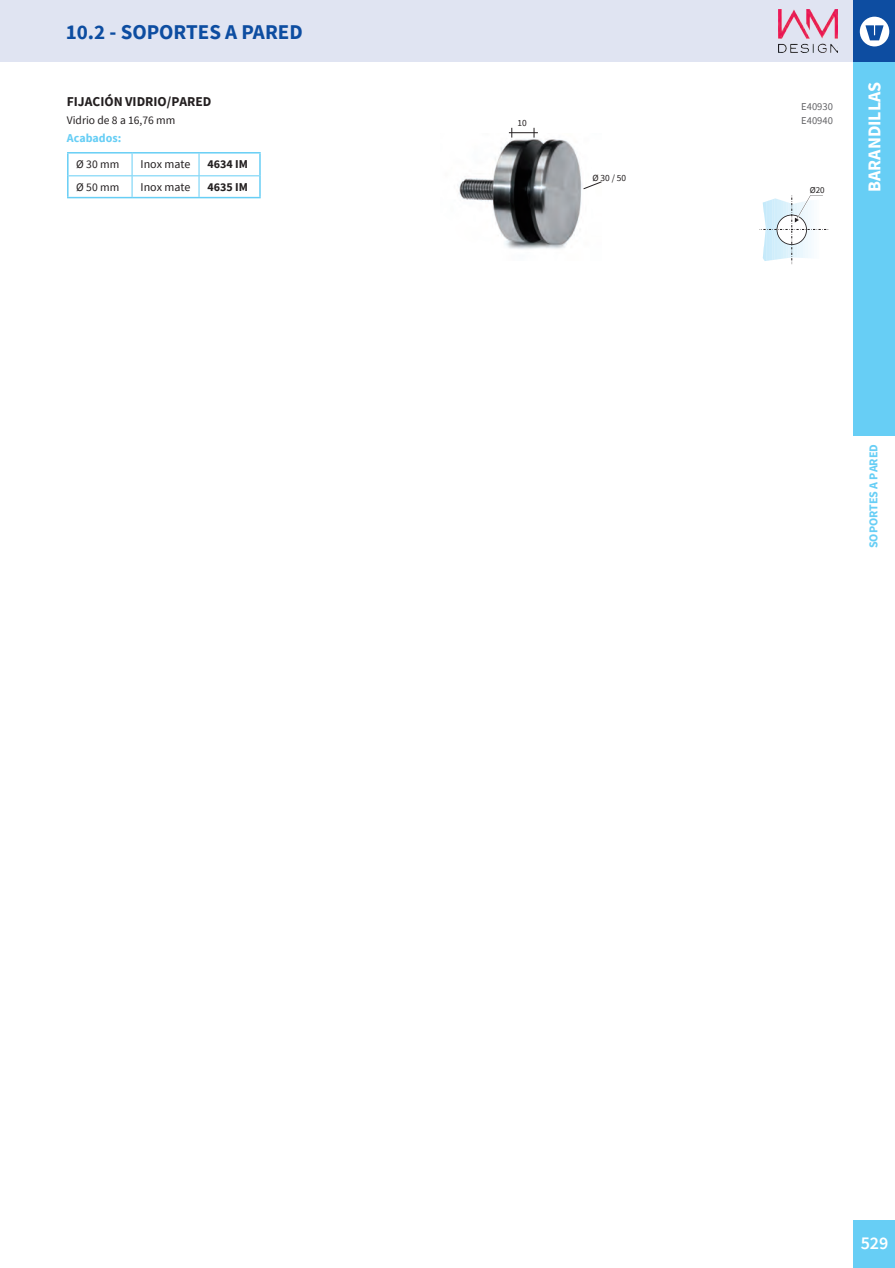
<style>
.page{position:relative;width:895px;height:1268px;background:#fff}
.page>*{position:absolute;margin:0;border:0;box-sizing:border-box;transform-origin:0 0}
.t1{font:700 21px "Source Sans Pro";color:#0d4da1}
.t2{font:700 18px "Source Sans Pro";letter-spacing:-.005em;color:#fff}
.t3{font:600 18px "Source Sans Pro";color:#fff}
.t4{font:700 13.5px "Source Sans Pro";color:#231f20}
.t5{font:700 12px "Source Sans Pro";letter-spacing:-.01em;color:#67cef5}
.t6{font:12px "Source Sans Pro";color:#231f20}
.t7{font:700 12px "Source Sans Pro";color:#231f20}
.t8{font:11.55px "Source Sans Pro";color:#231f20}
.t9{font:10.5px/13.5px "Source Sans Pro";color:#636366}
.t10{font:9.3px "Source Sans Pro";color:#231f20}
.t11{font:9px "Source Sans Pro";color:#231f20}
</style>
<div class="page">
<div style="left:853px;top:0;width:41px;height:435px;background:#67cef5"></div>
<div style="left:853px;top:1219px;width:41px;height:48px;background:#67cef5"></div>
<div style="left:0;top:0;width:853px;height:62px;background:#e0e4f2"></div>
<div style="left:853px;top:0;width:41px;height:62px;background:#0d4da1"></div>
<svg style="left:859px;top:17px;width:30px;height:30px"></svg>
<hr style="left:67px;top:152px;width:65px;height:1px;background:#67cef5">
<hr style="left:132px;top:152px;width:67px;height:1px;background:#67cef5">
<hr style="left:199px;top:152px;width:61px;height:1px;background:#67cef5">
<hr style="left:259px;top:153px;width:2px;height:23px;background:#67cef5">
<svg style="left:67px;top:153px;width:1px;height:44px"></svg>
<hr style="left:259px;top:176px;width:2px;height:21px;background:#67cef5">
<hr style="left:67px;top:197px;width:65px;height:1px;background:#67cef5">
<hr style="left:132px;top:197px;width:67px;height:1px;background:#67cef5">
<hr style="left:199px;top:197px;width:61px;height:1px;background:#67cef5">
<hr style="left:68px;top:175px;width:64px;height:1px;background:#67cef5">
<hr style="left:132px;top:175px;width:67px;height:1px;background:#67cef5">
<svg style="left:132px;top:153px;width:1px;height:44px"></svg>
<hr style="left:199px;top:175px;width:60px;height:1px;background:#67cef5">
<svg style="left:198px;top:153px;width:1px;height:44px"></svg>
<svg style="left:759px;top:195px;width:68px;height:69px"></svg>
<img style="left:458px;top:139px;width:126px;height:110px">
<svg style="left:508px;top:128px;width:29px;height:10px"></svg>
<svg style="left:582px;top:181px;width:19px;height:8px"></svg>
<img style="left:778px;top:10px;width:59px;height:43px">
<h1 class="t1" style="left:66px;top:17px;width:238px">10.2 - SOPORTES A PARED</h1>
<p class="t4" style="left:67px;top:92px;width:146px">FIJACIÓN VIDRIO/PARED</p>
<p class="t8" style="left:67px;top:113px;width:110px">Vidrio de 8 a 16,76 mm</p>
<p class="t5" style="left:67px;top:130px;width:56px">Acabados:</p>
<p class="t8" style="left:76px;top:157px;width:44px">Ø 30 mm</p>
<p class="t6" style="left:140px;top:156px;width:51px">Inox mate</p>
<p class="t7" style="left:207px;top:156px;width:42px">4634 IM</p>
<p class="t8" style="left:76px;top:180px;width:44px">Ø 50 mm</p>
<p class="t6" style="left:140px;top:179px;width:51px">Inox mate</p>
<p class="t7" style="left:207px;top:179px;width:42px">4635 IM</p>
<p class="t10" style="left:517px;top:117px;width:11px">10</p>
<p class="t10" style="left:592px;top:171px;width:35px">Ø 30 / 50</p>
<p class="t9" style="left:801px;top:100px;width:33px">E40930<br>E40940</p>
<p class="t11" style="left:809px;top:184px;width:16px">Ø20</p>
<h2 class="t2" style="left:862px;top:192px;width:112px;rotate:-90deg">BARANDILLAS</h2>
<p class="t5" style="left:864px;top:548px;width:105px;rotate:-90deg">SOPORTES A PARED</p>
<h2 class="t3" style="left:860px;top:1231px;width:29px">529</h2>
</div>
